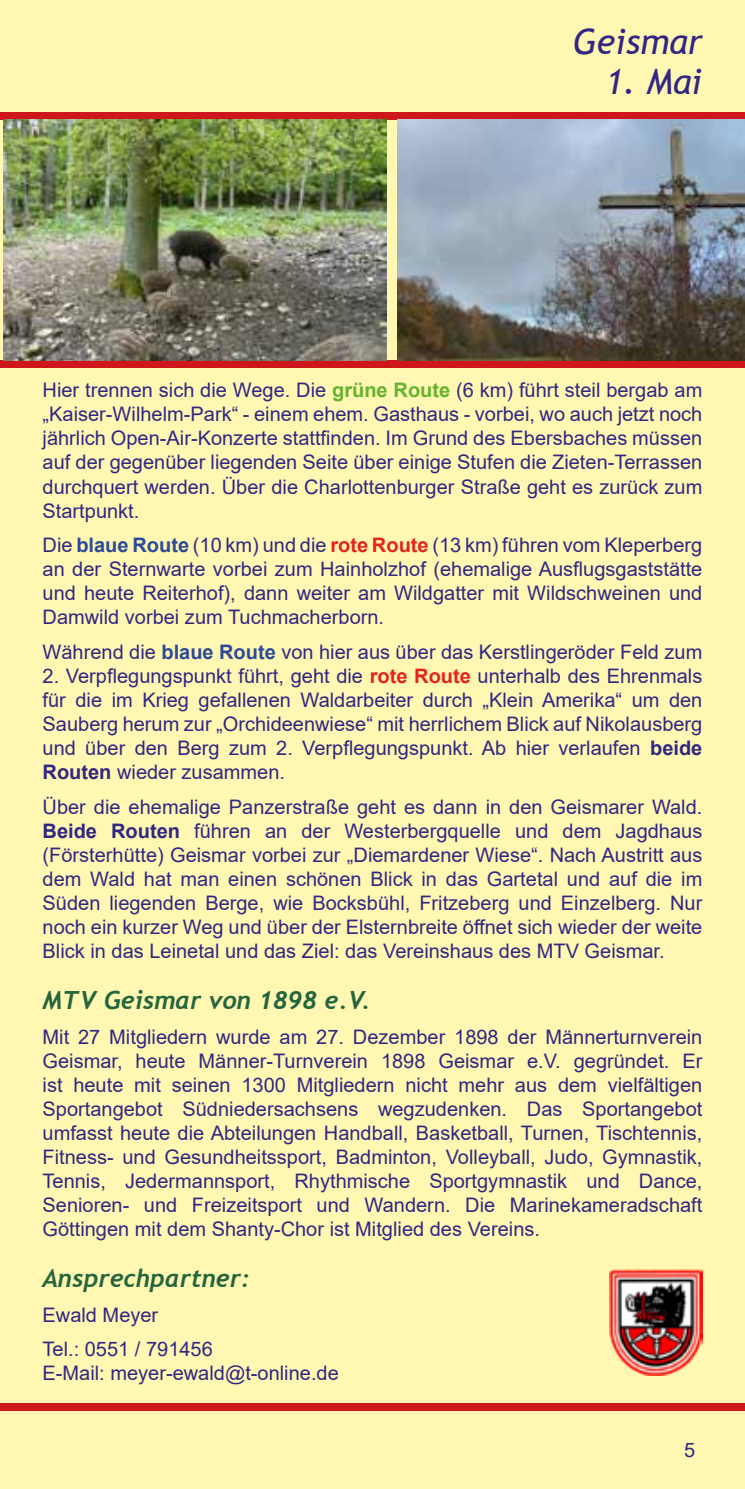
<style>
.page{position:relative;width:745px;height:1489px;background:#fff}
.page>*{position:absolute;margin:0;border:0;box-sizing:border-box;transform-origin:0 0}
.t1{font:italic 35px "Trebuchet MS";color:#312783}
.t2{font:italic 700 25px "Trebuchet";color:#25653d}
.t3{font:20px/24px "Arial";color:#312783;text-align:justify}
.s1{font-weight:700;color:#65b32e}
.s2{font-weight:700;color:#2c4a9a}
.s3{font-weight:700;color:#e5231f}
.s4{font-weight:700}
</style>
<div class="page">
<div style="left:0;top:0;width:744px;height:1488px;background:#fff7b2"></div>
<div style="left:0;top:113px;width:744px;height:7px;background:#cd171a"></div>
<div style="left:0;top:360px;width:744px;height:8px;background:#cd171a"></div>
<div style="left:0;top:1403px;width:744px;height:7px;background:#cd171a"></div>
<img style="left:4px;top:120px;width:382px;height:240px">
<img style="left:397px;top:120px;width:347px;height:240px">
<img style="left:609px;top:1269px;width:93px;height:106px">
<h1 class="t1" style="left:572px;top:20px;width:131px">Geismar</h1>
<h1 class="t1" style="left:604px;top:60px;width:99px">1. Mai</h1>
<p class="t3" style="left:43px;top:378px;width:661px">Hier trennen sich die Wege. Die <span class="s1">grüne Route</span> (6 km) führt steil bergab am „Kaiser-Wilhelm-Park“ - einem ehem. Gasthaus - vorbei, wo auch jetzt noch jährlich Open-Air-Konzerte stattfinden. Im Grund des Ebersbaches müssen auf der gegenüber liegenden Seite über einige Stufen die Zieten-Terrassen durchquert werden. Über die Charlottenburger Straße geht es zurück zum Startpunkt.</p>
<p class="t3" style="left:43px;top:533px;width:661px">Die <span class="s2">blaue Route</span> (10 km) und die <span class="s3">rote Route</span> (13 km) führen vom Kleperberg an der Sternwarte vorbei zum Hainholzhof (ehemalige Ausflugsgaststätte und heute Reiterhof), dann weiter am Wildgatter mit Wildschweinen und Damwild vorbei zum Tuchmacherborn.</p>
<p class="t3" style="left:43px;top:639px;width:661px">Während die <span class="s2">blaue Route</span> von hier aus über das Kerstlingeröder Feld zum</p>
<p class="t3" style="left:43px;top:663px;width:661px">2. Verpflegungspunkt führt, geht die <span class="s3">rote Route</span> unterhalb des Ehrenmals für die im Krieg gefallenen Waldarbeiter durch „Klein Amerika“ um den Sauberg herum zur „Orchideenwiese“ mit herrlichem Blick auf Nikolausberg und über den Berg zum 2. Verpflegungspunkt. Ab hier verlaufen <span class="s4">beide Routen</span> wieder zusammen.</p>
<p class="t3" style="left:43px;top:794px;width:661px">Über die ehemalige Panzerstraße geht es dann in den Geismarer Wald.<br><span class="s4">Beide Routen</span> führen an der Westerbergquelle und dem Jagdhaus (Försterhütte) Geismar vorbei zur „Diemardener Wiese“. Nach Austritt aus dem Wald hat man einen schönen Blick in das Gartetal und auf die im Süden liegenden Berge, wie Bocksbühl, Fritzeberg und Einzelberg. Nur noch ein kurzer Weg und über der Elsternbreite öffnet sich wieder der weite Blick in das Leinetal und das Ziel: das Vereinshaus des MTV Geismar.</p>
<p class="t2" style="left:43px;top:984px;width:329px">MTV Geismar von 1898 e.V.</p>
<p class="t3" style="left:43px;top:1024px;width:661px">Mit 27 Mitgliedern wurde am 27. Dezember 1898 der Männerturnverein Geismar, heute Männer-Turnverein 1898 Geismar e.V. gegründet. Er ist heute mit seinen 1300 Mitgliedern nicht mehr aus dem vielfältigen Sportangebot Südniedersachsens wegzudenken. Das Sportangebot umfasst heute die Abteilungen Handball, Basketball, Turnen, Tischtennis, Fitness- und Gesundheitssport, Badminton, Volleyball, Judo, Gymnastik, Tennis, Jedermannsport, Rhythmische Sportgymnastik und Dance, Senioren- und Freizeitsport und Wandern. Die Marinekameradschaft Göttingen mit dem Shanty-Chor ist Mitglied des Vereins.</p>
<p class="t2" style="left:43px;top:1262px;width:209px">Ansprechpartner:</p>
<p class="t3" style="left:43px;top:1297px;width:172px;line-height:34.5px">Ewald Meyer<br>Tel.: 0551 / 791456</p>
<p class="t3" style="left:43px;top:1360px;width:297px">E-Mail: meyer-ewald@t-online.de</p>
<p class="t3" style="left:683px;top:1437px;width:13px">5</p>
</div>
